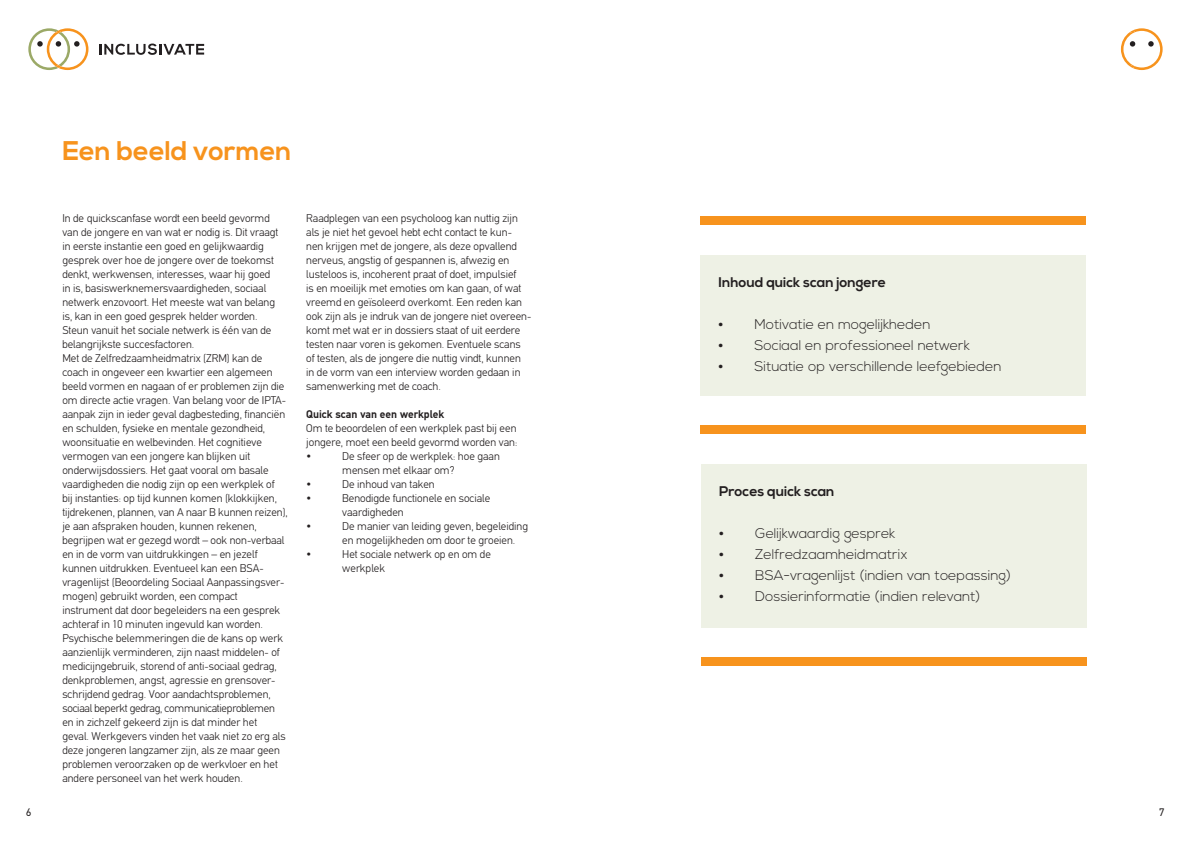
<style>
.page{position:relative;width:1191px;height:842px;background:#fff}
.page>*{position:absolute;margin:0;border:0;box-sizing:border-box;transform-origin:0 0}
.t1{font:700 27px "Nexa";color:#f7931d}
.t2{font:300 14px "Nexa";color:#231f20}
.t3{font:700 14px "Nexa";color:#231f20}
.t4{font:300 11.3px/14px "PF Din Text";color:#231f20}
.t5{font:700 11.3px "PF Din Text";color:#231f20}
.t6{font:11px "PF Din Text";color:#231f20}
.s1{font-weight:700}
</style>
<div class="page">
<svg style="left:28px;top:28px;width:60px;height:42px"></svg>
<svg style="left:99px;top:44px;width:105px;height:11px"></svg>
<svg style="left:1120px;top:28px;width:42px;height:42px"></svg>
<div style="left:700px;top:255px;width:385px;height:140px;background:#eef1e5"></div>
<div style="left:700px;top:217px;width:385px;height:8px;background:#f7931d"></div>
<div style="left:700px;top:425px;width:385px;height:9px;background:#f7931d"></div>
<div style="left:701px;top:464px;width:385px;height:163px;background:#eef1e5"></div>
<div style="left:701px;top:657px;width:385px;height:8px;background:#f7931d"></div>
<h1 class="t1" style="left:62px;top:135px;width:231px">Een beeld vormen</h1>
<p class="t4" style="left:62px;top:211px;width:227px">In de quickscanfase wordt een beeld gevormd van de jongere en van wat er nodig is. Dit vraagt in eerste instantie een goed en gelijkwaardig gesprek over hoe de jongere over de toekomst denkt, werkwensen, interesses, waar hij goed<br>in is, basiswerknemersvaardigheden, sociaal netwerk enzovoort. Het meeste wat van belang is, kan in een goed gesprek helder worden.<br>Steun vanuit het sociale netwerk is één van de belangrijkste succesfactoren.<br>Met de Zelfredzaamheidmatrix (ZRM) kan de coach in ongeveer een kwartier een algemeen beeld vormen en nagaan of er problemen zijn die om directe actie vragen. Van belang voor de IPTA&shy;aanpak zijn in ieder geval dagbesteding, financiën en schulden, fysieke en mentale gezondheid, woonsituatie en welbevinden. Het cognitieve vermogen van een jongere kan blijken uit onderwijsdossiers. Het gaat vooral om basale vaardigheden die nodig zijn op een werkplek of bij instanties: op tijd kunnen komen (klokkijken, tijdrekenen, plannen, van A naar B kunnen reizen), je aan afspraken houden, kunnen rekenen, begrijpen wat er gezegd wordt – ook non-verbaal en in de vorm van uitdrukkingen – en jezelf kunnen uitdrukken. Eventueel kan een BSA&shy;vragenlijst (Beoordeling Sociaal Aanpassingsver&shy;mogen) gebruikt worden, een compact instrument dat door begeleiders na een gesprek achteraf in 10 minuten ingevuld kan worden.<br>Psychische belemmeringen die de kans op werk aanzienlijk verminderen, zijn naast middelen- of medicijngebruik, storend of anti-sociaal gedrag, denkproblemen, angst, agressie en grensover&shy;schrijdend gedrag. Voor aandachtsproblemen, sociaal beperkt gedrag, communicatieproblemen en in zichzelf gekeerd zijn is dat minder het<br>geval. Werkgevers vinden het vaak niet zo erg als deze jongeren langzamer zijn, als ze maar geen problemen veroorzaken op de werkvloer en het andere personeel van het werk houden.</p>
<p class="t4" style="left:306px;top:211px;width:227px">Raadplegen van een psycholoog kan nuttig zijn als je niet het gevoel hebt echt contact te kun&shy;nen krijgen met de jongere, als deze opvallend nerveus, angstig of gespannen is, afwezig en lusteloos is, incoherent praat of doet, impulsief<br>is en moeilijk met emoties om kan gaan, of wat vreemd en geïsoleerd overkomt. Een reden kan ook zijn als je indruk van de jongere niet overeen&shy;komt met wat er in dossiers staat of uit eerdere testen naar voren is gekomen. Eventuele scans of testen, als de jongere die nuttig vindt, kunnen in de vorm van een interview worden gedaan in samenwerking met de coach.</p>
<p class="t5" style="left:306px;top:407px;width:139px">Quick scan van een werkplek</p>
<p class="t4" style="left:306px;top:421px;width:212px;text-align:justify">Om te beoordelen of een werkplek past bij een jongere, moet een beeld gevormd worden van: •</p>
<p class="t4" style="left:342px;top:449px;width:159px">De sfeer op de werkplek: hoe gaan mensen met elkaar om?</p>
<p class="t4" style="left:306px;top:477px;width:7px">•</p>
<p class="t4" style="left:342px;top:477px;width:94px">De inhoud van taken</p>
<p class="t4" style="left:306px;top:491px;width:7px">•</p>
<p class="t4" style="left:342px;top:491px;width:149px">Benodigde functionele en sociale vaardigheden</p>
<p class="t4" style="left:306px;top:519px;width:7px">•</p>
<p class="t4" style="left:342px;top:519px;width:187px">De manier van leiding geven, begeleiding en mogelijkheden om door te groeien.</p>
<p class="t4" style="left:306px;top:547px;width:7px">•</p>
<p class="t4" style="left:342px;top:547px;width:150px">Het sociale netwerk op en om de werkplek</p>
<p class="t3" style="left:718px;top:274px;width:169px">Inhoud quick scan jongere</p>
<p class="t2" style="left:718px;top:316px;width:213px"><span class="s1">•</span> Motivatie en mogelijkheden</p>
<p class="t2" style="left:718px;top:337px;width:253px"><span class="s1">•</span> Sociaal en professioneel netwerk</p>
<p class="t2" style="left:718px;top:358px;width:284px"><span class="s1">•</span> Situatie op verschillende leefgebieden</p>
<p class="t3" style="left:719px;top:483px;width:117px">Proces quick scan</p>
<p class="t2" style="left:719px;top:525px;width:178px"><span class="s1">•</span> Gelijkwaardig gesprek</p>
<p class="t2" style="left:719px;top:546px;width:190px"><span class="s1">•</span> Zelfredzaamheidmatrix</p>
<p class="t2" style="left:719px;top:567px;width:293px"><span class="s1">•</span> BSA-vragenlijst (indien van toepassing)</p>
<p class="t2" style="left:719px;top:588px;width:263px"><span class="s1">•</span> Dossierinformatie (indien relevant)</p>
<p class="t6" style="left:26px;top:805px;width:7px">6</p>
<p class="t6" style="left:1159px;top:805px;width:7px">7</p>
</div>
